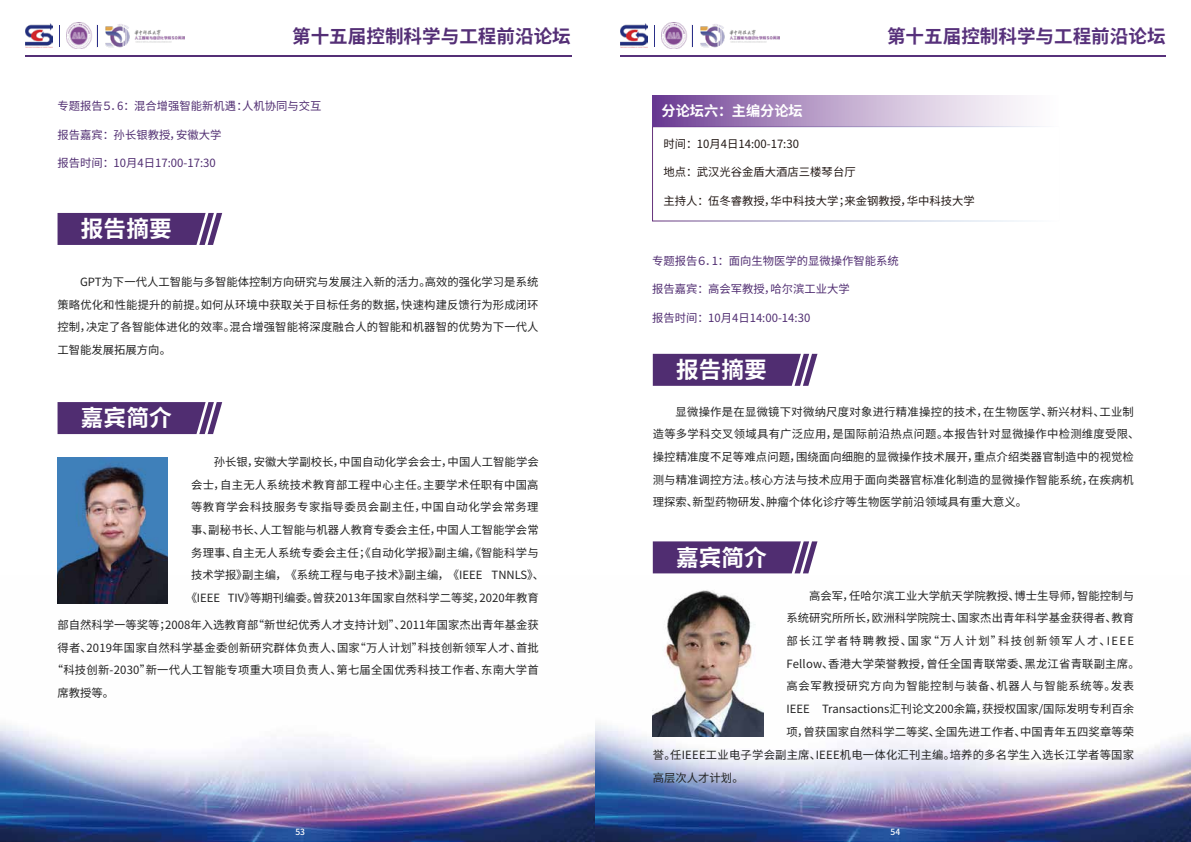
<style>
.page{position:relative;width:1191px;height:842px;background:#fff}
.page>*{position:absolute;margin:0;border:0;box-sizing:border-box;transform-origin:0 0}
.t1{font:700 22.7px "Source Han Sans CN";color:#fff}
.t2{font:700 18.6px "Source Han Sans CN";color:#542f76}
.t3{font:700 18.6px "Source Han Sans CN";color:#57317b}
.t4{font:700 14.2px "Source Han Sans CN";color:#fff}
.t5{font:11.3px/22.7px "Source Han Sans CN";letter-spacing:.01em;color:#222;text-align:justify}
.t6{font:11.3px "Source Han Sans CN";color:#502d71}
.t7{font:11.3px "Source Han Sans CN";color:#221815}
.t8{font:11.3px "Source Han Sans CN";letter-spacing:.12em;color:#222}
.t9{font:11.3px "Source Han Sans CN";letter-spacing:.04em;color:#222}
.t10{font:11.3px "Source Han Sans CN";letter-spacing:.055em;color:#222}
.t11{font:500 8.5px "Source Han Sans CN";color:#fff}
</style>
<div class="page">
<img style="left:0;top:575px;width:1191px;height:267px">
<svg style="left:58px;top:402px;width:164px;height:32px;background:#5a3a79"></svg>
<svg style="left:58px;top:213px;width:164px;height:32px;background:#5a3a79"></svg>
<img style="left:58px;top:457px;width:110px;height:146px">
<hr style="left:26px;top:55px;width:545px;height:2px;background:#542f76">
<img style="left:66px;top:23px;width:118px;height:25px">
<img style="left:26px;top:24px;width:26px;height:23px">
<svg style="left:97px;top:25px;width:1px;height:21px"></svg>
<svg style="left:59px;top:25px;width:1px;height:21px"></svg>
<div style="left:652px;top:126px;width:407px;height:95px;border:1px solid #fff"></div>
<div style="left:652px;top:95px;width:406px;height:32px;background:linear-gradient(to right,#744598,#fff)"></div>
<svg style="left:653px;top:541px;width:164px;height:32px;background:#5c3b7b"></svg>
<svg style="left:653px;top:354px;width:164px;height:32px;background:#5b3a7a"></svg>
<img style="left:653px;top:590px;width:110px;height:146px">
<hr style="left:620px;top:55px;width:546px;height:2px;background:#57317b">
<img style="left:661px;top:23px;width:118px;height:25px">
<img style="left:620px;top:24px;width:27px;height:23px">
<svg style="left:692px;top:25px;width:1px;height:21px"></svg>
<svg style="left:654px;top:25px;width:1px;height:21px"></svg>
<h2 class="t2" style="left:292px;top:25px;width:280px">第十五届控制科学与工程前沿论坛</h2>
<p class="t6" style="left:58px;top:100px;width:265px">专题报告５．6：混合增强智能新机遇：人机协同与交互</p>
<p class="t6" style="left:58px;top:128px;width:165px">报告嘉宾：孙长银教授，安徽大学</p>
<p class="t6" style="left:58px;top:157px;width:160px">报告时间：10月4日17:00-17:30</p>
<h1 class="t1" style="left:81px;top:216px;width:92px">报告摘要</h1>
<p class="t5" style="left:57px;top:271px;width:482px;text-indent:23px">GPT为下一代人工智能与多智能体控制方向研究与发展注入新的活力。高效的强化学习是系统策略优化和性能提升的前提。如何从环境中获取关于目标任务的数据，快速构建反馈行为形成闭环控制，决定了各智能体进化的效率。混合增强智能将深度融合人的智能和机器智的优势为下一代人工智能发展拓展方向。</p>
<h1 class="t1" style="left:81px;top:405px;width:92px">嘉宾简介</h1>
<p class="t5" style="left:214px;top:451px;width:326px">孙长银，安徽大学副校长，中国自动化学会会士，中国人工智能学会</p>
<p class="t5" style="left:191px;top:473px;width:349px">会士，自主无人系统技术教育部工程中心主任。主要学术任职有中国高</p>
<p class="t9" style="left:191px;top:501px;width:349px">等教育学会科技服务专家指导委员会副主任，中国自动化学会常务理</p>
<p class="t5" style="left:191px;top:519px;width:349px">事、副秘书长、人工智能与机器人教育专委会主任，中国人工智能学会常</p>
<p class="t5" style="left:191px;top:541px;width:349px">务理事、自主无人系统专委会主任；《自动化学报》副主编，《智能科学与</p>
<p class="t5" style="left:191px;top:564px;width:354px">技术学报》副主编，《系统工程与电子技术》副主编，《IEEE TNNLS》、</p>
<p class="t5" style="left:186px;top:587px;width:354px">《IEEE TIV》等期刊编委。曾获2013年国家自然科学二等奖，2020年教育</p>
<p class="t5" style="left:57px;top:614px;width:483px">部自然科学一等奖等；2008年入选教育部“新世纪优秀人才支持计划”、2011年国家杰出青年基金获</p>
<p class="t5" style="left:57px;top:636px;width:483px">得者、2019年国家自然科学基金委创新研究群体负责人、国家“万人计划”科技创新领军人才、首批</p>
<p class="t5" style="left:52px;top:659px;width:488px">“科技创新-2030”新一代人工智能专项重大项目负责人、第七届全国优秀科技工作者、东南大学首</p>
<p class="t5" style="left:57px;top:682px;width:58px">席教授等。</p>
<p class="t11" style="left:295px;top:827px;width:11px">53</p>
<p class="t4" style="left:661px;top:102px;width:143px">分论坛六：主编分论坛</p>
<h2 class="t3" style="left:887px;top:25px;width:280px">第十五届控制科学与工程前沿论坛</h2>
<p class="t7" style="left:663px;top:137px;width:137px">时间：10月4日14:00-17:30</p>
<p class="t7" style="left:663px;top:166px;width:194px">地点：武汉光谷金盾大酒店三楼琴台厅</p>
<p class="t7" style="left:663px;top:194px;width:313px">主持人：伍冬睿教授，华中科技大学；来金钢教授，华中科技大学</p>
<p class="t6" style="left:652px;top:255px;width:248px">专题报告６．1：面向生物医学的显微操作智能系统</p>
<p class="t6" style="left:652px;top:283px;width:199px">报告嘉宾：高会军教授，哈尔滨工业大学</p>
<p class="t6" style="left:652px;top:311px;width:160px">报告时间：10月4日14:00-14:30</p>
<h1 class="t1" style="left:676px;top:357px;width:92px">报告摘要</h1>
<p class="t5" style="left:653px;top:400px;width:488px;text-align:left;text-indent:23px">显微操作是在显微镜下对微纳尺度对象进行精准操控的技术，在生物医学、新兴材料、工业制造等多学科交叉领域具有广泛应用，是国际前沿热点问题。本报告针对显微操作中检测维度受限、操控精准度不足等难点问题，围绕面向细胞的显微操作技术展开，重点介绍类器官制造中的视觉检测与精准调控方法。核心方法与技术应用于面向类器官标准化制造的显微操作智能系统，在疾病机理探索、新型药物研发、肿瘤个体化诊疗等生物医学前沿领域具有重大意义。</p>
<h1 class="t1" style="left:676px;top:544px;width:92px">嘉宾简介</h1>
<p class="t5" style="left:809px;top:584px;width:326px">高会军，任哈尔滨工业大学航天学院教授、博士生导师，智能控制与</p>
<p class="t5" style="left:786px;top:607px;width:349px">系统研究所所长，欧洲科学院院士、国家杰出青年科学基金获得者、教育</p>
<p class="t8" style="left:786px;top:634px;width:349px">部长江学者特聘教授、国家“万人计划”科技创新领军人才、IEEE</p>
<p class="t5" style="left:786px;top:652px;width:355px">Fellow、香港大学荣誉教授，曾任全国青联常委、黑龙江省青联副主席。</p>
<p class="t10" style="left:786px;top:680px;width:349px">高会军教授研究方向为智能控制与装备、机器人与智能系统等。发表</p>
<p class="t5" style="left:786px;top:698px;width:349px">IEEE Transactions汇刊论文200余篇，获授权国家/国际发明专利百余</p>
<p class="t5" style="left:786px;top:720px;width:349px">项，曾获国家自然科学二等奖、全国先进工作者、中国青年五四奖章等荣</p>
<p class="t5" style="left:653px;top:744px;width:483px">誉。任IEEE工业电子学会副主席、IEEE机电一体化汇刊主编。培养的多名学生入选长江学者等国家</p>
<p class="t5" style="left:653px;top:766px;width:92px">高层次人才计划。</p>
<p class="t11" style="left:890px;top:827px;width:11px">54</p>
</div>
